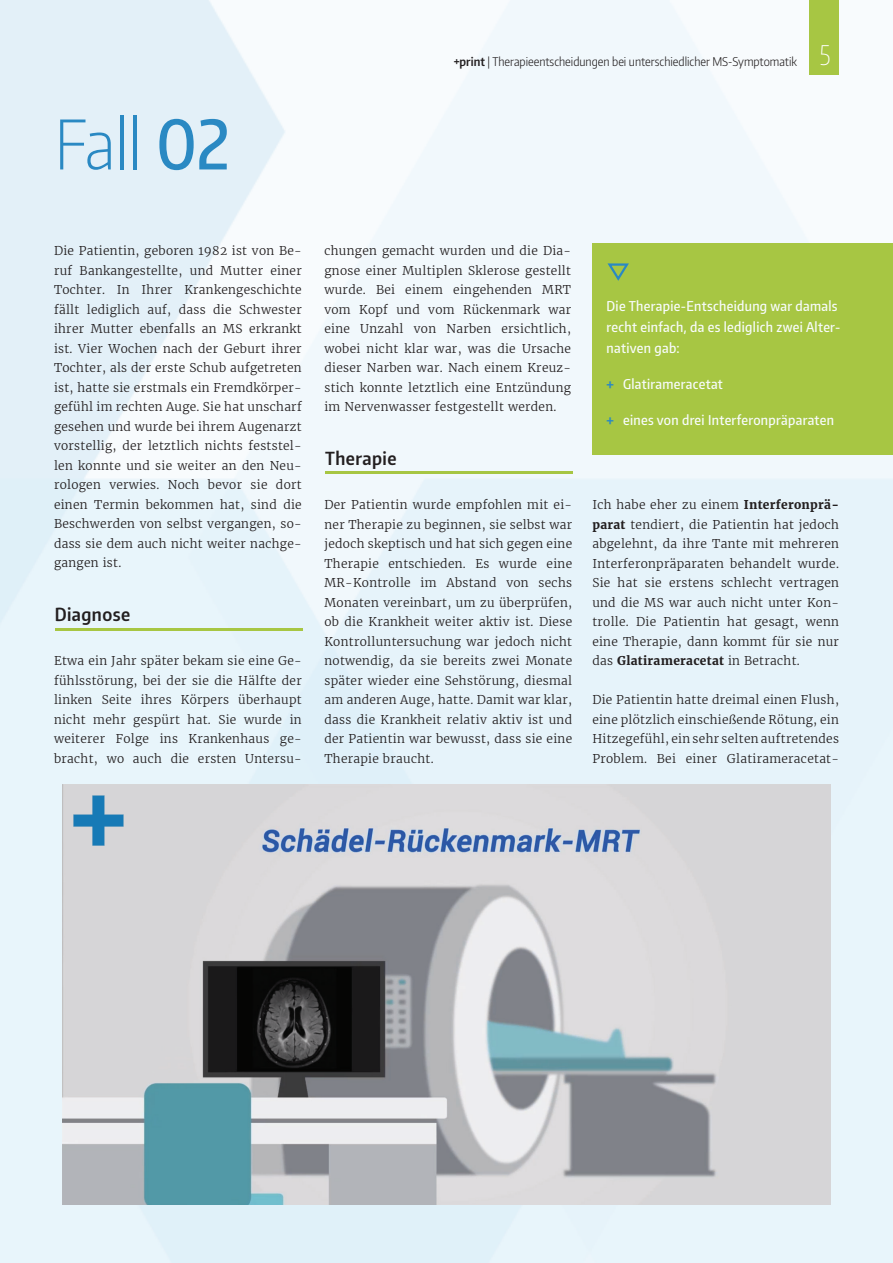
<style>
.page{position:relative;width:893px;height:1263px;background:#fff}
.page>*{position:absolute;margin:0;border:0;box-sizing:border-box;transform-origin:0 0}
.t1{font:200 67.5px "Encode Sans Condensed";color:#2a89c3}
.t2{font:100 27px "Encode Sans Condensed";color:#fff}
.t3{font:600 18px "Encode Sans Condensed";letter-spacing:.025em;color:#231f20}
.t4{font:500 13.5px/21px "Encode Sans Condensed";letter-spacing:.025em;color:#f8fcfc}
.t5{font:300 12px/19.5px "Merriweather";letter-spacing:.025em;color:#231f20;text-align:justify}
.t6{font:300 12px "Encode Sans Condensed";color:#231f20}
.s1{font-weight:500}
.s2{font-weight:600}
.s3{font-family:"Calibri";font-weight:700;font-size:15px;color:#2b89c2}
.s4{font-weight:700}
</style>
<div class="page">
<img style="left:0;top:0;width:893px;height:1263px">
<div style="left:810px;top:0;width:29px;height:74px;background:#a7c643"></div>
<div style="left:592px;top:244px;width:301px;height:211px;background:#a7c643"></div>
<svg style="left:607px;top:263px;width:22px;height:18px"></svg>
<hr style="left:55px;top:628px;width:247px;height:2px;background:#a7c643">
<hr style="left:325px;top:472px;width:248px;height:2px;background:#a7c643">
<img style="left:62px;top:784px;width:768px;height:420px">
<svg style="left:73px;top:795px;width:51px;height:51px"></svg>
<h1 class="t1" style="left:54px;top:100px;width:177px">Fall <span class="s1">02</span></h1>
<p class="t6" style="left:454px;top:54px;width:345px"><span class="s2">+print</span> | Therapieentscheidungen bei unterschiedlicher MS-Symptomatik</p>
<h2 class="t2" style="left:819px;top:37px;width:13px">5</h2>
<p class="t5" style="left:54px;top:241px;width:249px">Die Patientin, geboren 1982 ist von Be&shy;ruf Bankangestellte, und Mutter einer Tochter. In Ihrer Krankengeschichte fällt lediglich auf, dass die Schwester ihrer Mutter ebenfalls an MS erkrankt ist. Vier Wochen nach der Geburt ihrer Tochter, als der erste Schub aufgetreten ist, hatte sie erstmals ein Fremdkörper&shy;gefühl im rechten Auge. Sie hat unscharf gesehen und wurde bei ihrem Augenarzt vorstellig, der letztlich nichts feststel&shy;len konnte und sie weiter an den Neu&shy;rologen verwies. Noch bevor sie dort einen Termin bekommen hat, sind die Beschwerden von selbst vergangen, so&shy;dass sie dem auch nicht weiter nachge&shy;gangen ist.</p>
<h3 class="t3" style="left:55px;top:603px;width:77px">Diagnose</h3>
<p class="t5" style="left:54px;top:651px;width:249px">Etwa ein Jahr später bekam sie eine Ge&shy;fühlsstörung, bei der sie die Hälfte der linken Seite ihres Körpers überhaupt nicht mehr gespürt hat. Sie wurde in weiterer Folge ins Krankenhaus ge&shy;bracht, wo auch die ersten Untersu-</p>
<p class="t5" style="left:324px;top:241px;width:248px">chungen gemacht wurden und die Dia&shy;gnose einer Multiplen Sklerose gestellt wurde. Bei einem eingehenden MRT vom Kopf und vom Rückenmark war eine Unzahl von Narben ersichtlich, wobei nicht klar war, was die Ursache dieser Narben war. Nach einem Kreuz&shy;stich konnte letztlich eine Entzündung im Nervenwasser festgestellt werden.</p>
<h3 class="t3" style="left:325px;top:446px;width:73px">Therapie</h3>
<p class="t5" style="left:324px;top:495px;width:249px">Der Patientin wurde empfohlen mit ei&shy;ner Therapie zu beginnen, sie selbst war jedoch skeptisch und hat sich gegen eine Therapie entschieden. Es wurde eine MR-Kontrolle im Abstand von sechs Monaten vereinbart, um zu überprüfen, ob die Krankheit weiter aktiv ist. Diese Kontrolluntersuchung war jedoch nicht notwendig, da sie bereits zwei Monate später wieder eine Sehstörung, diesmal am anderen Auge, hatte. Damit war klar, dass die Krankheit relativ aktiv ist und der Patientin war bewusst, dass sie eine Therapie braucht.</p>
<p class="t4" style="left:607px;top:295px;width:235px">Die Therapie-Entscheidung war damals recht einfach, da es lediglich zwei Alter&shy;nativen gab:</p>
<p class="t4" style="left:607px;top:373px;width:118px"><span class="s3">+</span> Glatirameracetat</p>
<p class="t4" style="left:607px;top:409px;width:229px"><span class="s3">+</span> eines von drei Interferonpräparaten</p>
<p class="t5" style="left:592px;top:495px;width:248px">Ich habe eher zu einem <span class="s4">Interferonprä&shy;parat</span> tendiert, die Patientin hat jedoch abgelehnt, da ihre Tante mit mehreren Interferonpräparaten behandelt wurde.<br>Sie hat sie erstens schlecht vertragen und die MS war auch nicht unter Kon&shy;trolle. Die Patientin hat gesagt, wenn eine Therapie, dann kommt für sie nur das <span class="s4">Glatirameracetat</span> in Betracht.</p>
<p class="t5" style="left:592px;top:690px;width:248px">Die Patientin hatte dreimal einen Flush, eine plötzlich einschießende Rötung, ein Hitzegefühl, ein sehr selten auftretendes Problem. Bei einer Glatirameracetat-</p>
</div>
